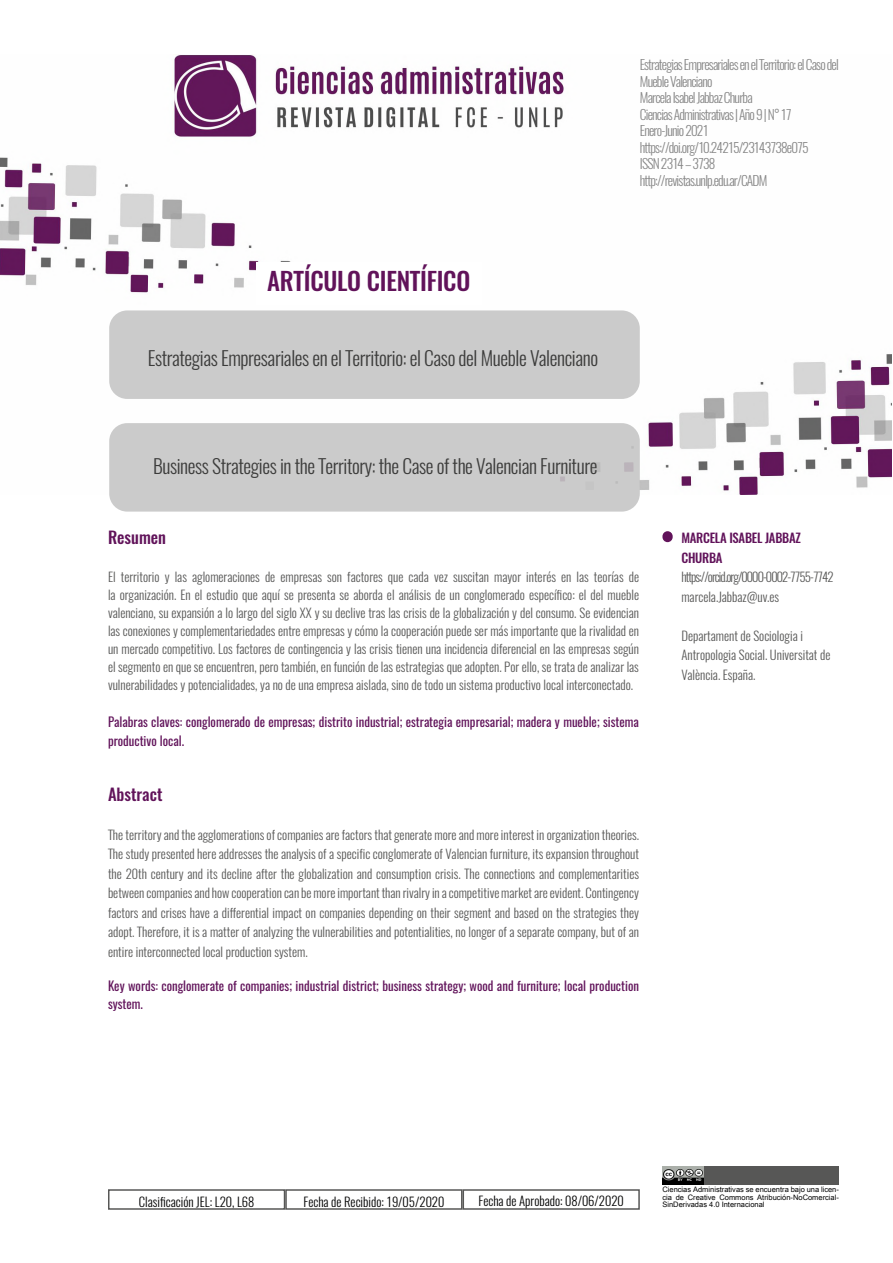
<style>
.page{position:relative;width:893px;height:1263px;background:#fff}
.page>*{position:absolute;margin:0;border:0;box-sizing:border-box;transform-origin:0 0}
.t1{font:500 24.75px "Oswald";letter-spacing:-.01em;color:#61135a}
.t2{font:300 19.5px "Oswald";letter-spacing:-.02em;color:#3c3c3b}
.t3{font:500 16.5px "Oswald";color:#61135a}
.t4{font:300 13.5px/16.5px "Oswald";letter-spacing:-.06em;color:#878787}
.t5{font:300 12.75px/19.5px "Oswald";color:#575756;text-align:justify}
.t6{font:12.75px/18px "Oswald";color:#61135a}
.t7{font:300 12.75px "Oswald";color:#000}
.t8{font:300 12.75px/19.5px "Oswald";letter-spacing:-.07em;color:#575756}
.t9{font:500 12.75px/19.5px "Oswald";letter-spacing:-.02em;color:#61135a}
.t10{font:7.5px/7.5px "Arial Unicode MS";color:#000;text-align:justify}
</style>
<div class="page">
<img style="left:0;top:55px;width:892px;height:439px">
<div style="left:109px;top:310px;width:531px;height:89px;background:#c6c6c6;border-radius:18px"></div>
<div style="left:256px;top:262px;width:226px;height:42px;background:#fff"></div>
<div style="left:109px;top:423px;width:531px;height:89px;background:#c6c6c6;border-radius:18px"></div>
<div style="left:108px;top:1189px;width:177px;height:21px;border:2px solid #575756"></div>
<div style="left:662px;top:531px;width:11px;height:11px;background:#61135a;border-radius:5px"></div>
<div style="left:285px;top:1189px;width:178px;height:21px;border:2px solid #575756"></div>
<div style="left:463px;top:1189px;width:177px;height:21px;border:2px solid #575756"></div>
<div style="left:662px;top:1166px;width:177px;height:18px;background:#575756"></div>
<img style="left:663px;top:1166px;width:40px;height:18px">
<h1 class="t1" style="left:267px;top:268px;width:205px">ARTÍCULO CIENTÍFICO</h1>
<h2 class="t2" style="left:148px;top:340px;width:452px">Estrategias Empresariales en el Territorio: el Caso del Mueble Valenciano</h2>
<h2 class="t2" style="left:153px;top:449px;width:446px">Business Strategies in the Territory: the Case of the Valencian Furniture</h2>
<p class="t4" style="left:640px;top:55px;width:201px">Estrategias Empresariales en el Territorio: el Caso del<br>Mueble Valenciano<br>Marcela Isabel Jabbaz Churba<br>Ciencias Administrativas | Año 9 | N° 17<br>Enero-Junio 2021 https://doi.org/10.24215/23143738e075<br>ISSN 2314 – 3738 http://revistas.unlp.edu.ar/CADM</p>
<p class="t3" style="left:108px;top:529px;width:60px">Resumen</p>
<p class="t5" style="left:108px;top:566px;width:533px;line-height:18px">El territorio y las aglomeraciones de empresas son factores que cada vez suscitan mayor interés en las teorías de la organización. En el estudio que aquí se presenta se aborda el análisis de un conglomerado específico: el del mueble valenciano, su expansión a lo largo del siglo XX y su declive tras las crisis de la globalización y del consumo. Se evidencian las conexiones y complementariedades entre empresas y cómo la cooperación puede ser más importante que la rivalidad en un mercado competitivo. Los factores de contingencia y las crisis tienen una incidencia diferencial en las empresas según el segmento en que se encuentren, pero también, en función de las estrategias que adopten. Por ello, se trata de analizar las vulnerabilidades y potencialidades, ya no de una empresa aislada, sino de todo un sistema productivo local interconectado.</p>
<p class="t6" style="left:108px;top:712px;width:532px">Palabras claves: conglomerado de empresas; distrito industrial; estrategia empresarial; madera y mueble; sistema productivo local.</p>
<p class="t3" style="left:108px;top:786px;width:56px">Abstract</p>
<p class="t5" style="left:108px;top:824px;width:533px">The territory and the agglomerations of companies are factors that generate more and more interest in organization theories.<br>The study presented here addresses the analysis of a specific conglomerate of Valencian furniture, its expansion throughout the 20th century and its decline after the globalization and consumption crisis. The connections and complementarities between companies and how cooperation can be more important than rivalry in a competitive market are evident. Contingency factors and crises have a differential impact on companies depending on their segment and based on the strategies they adopt. Therefore, it is a matter of analyzing the vulnerabilities and potentialities, no longer of a separate company, but of an entire interconnected local production system.</p>
<p class="t6" style="left:108px;top:976px;width:533px">Key words: conglomerate of companies; industrial district; business strategy; wood and furniture; local production system.</p>
<p class="t9" style="left:681px;top:529px;width:121px">MARCELA ISABEL JABBAZ<br>CHURBA</p>
<p class="t8" style="left:681px;top:566px;width:154px">https://orcid.org/0000-0002-7755-7742 marcela.Jabbaz@uv.es</p>
<p class="t5" style="left:681px;top:624px;width:150px;text-align:left">Departament de Sociologia i<br>Antropologia Social. Universitat de<br>València. España.</p>
<p class="t7" style="left:139px;top:1190px;width:117px">Clasificación JEL: L20, L68</p>
<p class="t7" style="left:303px;top:1190px;width:142px">Fecha de Recibido: 19/05/2020</p>
<p class="t7" style="left:478px;top:1189px;width:147px">Fecha de Aprobado: 08/06/2020</p>
<p class="t10" style="left:662px;top:1186px;width:178px">Ciencias Administrativas se encuentra bajo una licen&shy;cia de Creative Commons Atribución-NoComercial-SinDerivadas 4.0 Internacional</p>
</div>
